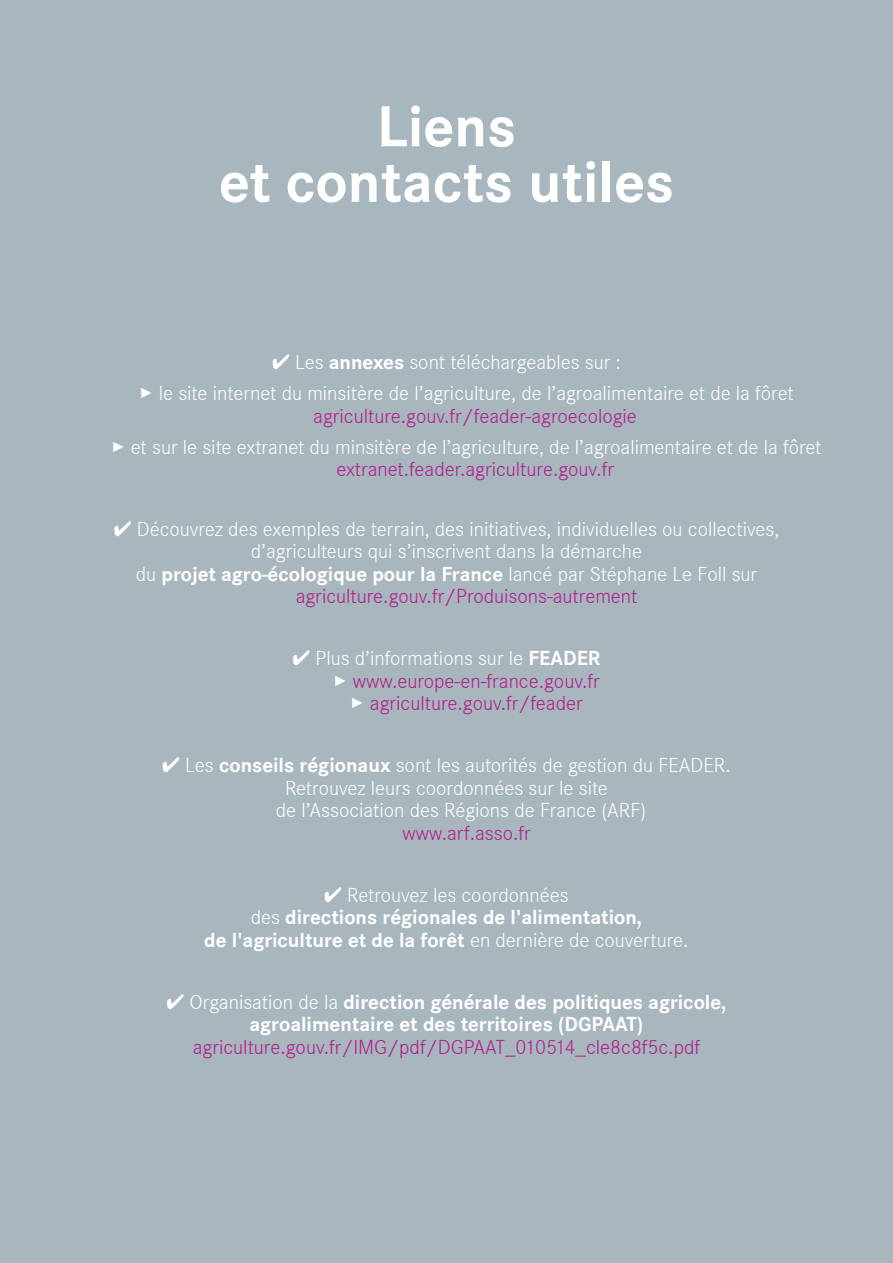
<style>
.page{position:relative;width:893px;height:1263px;background:#a8b6be}
.page>*{position:absolute;margin:0;border:0;box-sizing:border-box;transform-origin:0 0}
.t1{font:700 60px/55.5px "Corporate S";color:#fff;text-align:center}
.t2{font:300 21px/22.5px "Corporate S";color:#fff}
.t3{font:700 21px/22.5px "Corporate S";color:#fff;text-align:center}
.t4{font:300 21px "Corporate S";color:#b21e8d}
.s1{font-weight:700}
.s2{color:#b21e8d}
.s3{font-weight:300}
.s4{color:#fff}
</style>
<div class="page">
<h1 class="t1" style="left:219px;top:98px;width:457px">Liens<br>et contacts utiles</h1>
<p class="t2" style="left:272px;top:351px;width:350px">✔ Les <span class="s1">annexes</span> sont téléchargeables sur :</p>
<p class="t2" style="left:313px;top:382px;width:482px;text-indent:-174px">✓ le site internet du minsitère de l’agriculture, de l’agroalimentaire et de la fôret <span class="s2">agriculture.gouv.fr/feader-agroecologie</span></p>
<p class="t2" style="left:336px;top:435px;width:487px;text-indent:-225px">✓ et sur le site extranet du minsitère de l’agriculture, de l’agroalimentaire et de la fôret <span class="s2">extranet.feader.agriculture.gouv.fr</span></p>
<p class="t2" style="left:114px;top:517px;width:667px">✔ Découvrez des exemples de terrain, des initiatives, individuelles ou collectives,</p>
<p class="t2" style="left:251px;top:539px;width:393px">d’agriculteurs qui s’inscrivent dans la démarche</p>
<p class="t3" style="left:136px;top:562px;width:623px"><span class="s3">du</span> projet agro-écologique pour la France <span class="s3">lancé par Stéphane Le Foll sur</span></p>
<p class="t4" style="left:296px;top:584px;width:343px">agriculture.gouv.fr/Produisons-autrement</p>
<p class="t2" style="left:293px;top:646px;width:309px">✔ Plus d’informations sur le <span class="s1">FEADER</span></p>
<p class="t4" style="left:334px;top:668px;width:268px"><span class="s4">✓</span> www.europe-en-france.gouv.fr</p>
<p class="t4" style="left:351px;top:691px;width:233px"><span class="s4">✓</span> agriculture.gouv.fr/feader</p>
<p class="t2" style="left:162px;top:754px;width:570px">✔ Les <span class="s1">conseils régionaux</span> sont les autorités de gestion du FEADER.</p>
<p class="t2" style="left:285px;top:776px;width:324px">Retrouvez leurs coordonnées sur le site</p>
<p class="t2" style="left:276px;top:799px;width:372px">de l’Association des Régions de France (ARF)</p>
<p class="t4" style="left:403px;top:820px;width:129px">www.arf.asso.fr</p>
<p class="t3" style="left:204px;top:883px;width:486px">✔ <span class="s3">Retrouvez les coordonnées<br>des</span> directions régionales de l'alimentation,<br>de l'agriculture et de la forêt <span class="s3">en dernière de couverture.</span></p>
<p class="t3" style="left:166px;top:990px;width:561px">✔ <span class="s3">Organisation de la</span> direction générale des politiques agricole, agroalimentaire et des territoires (DGPAAT)</p>
<p class="t4" style="left:193px;top:1034px;width:509px">agriculture.gouv.fr/IMG/pdf/DGPAAT_010514_cle8c8f5c.pdf</p>
</div>
